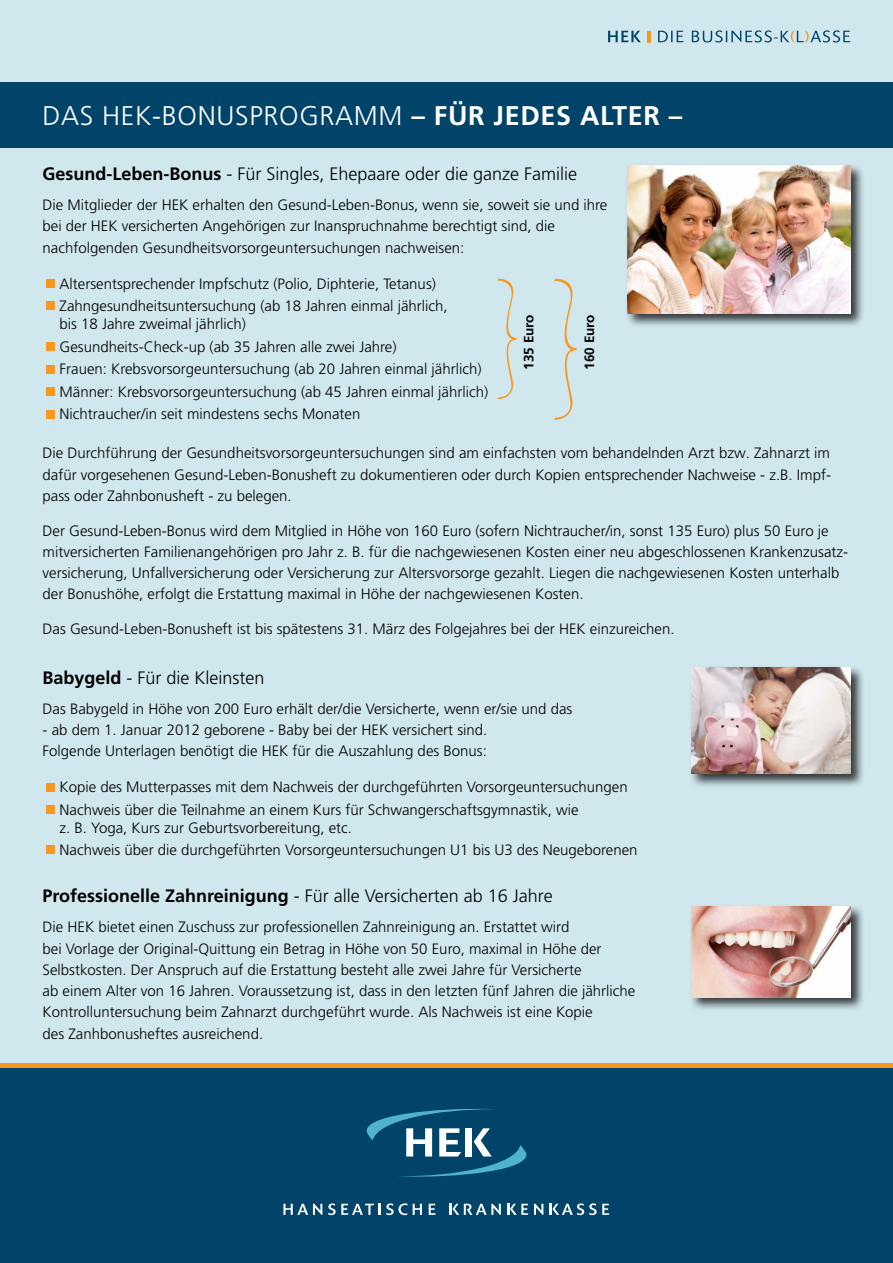
<style>
.page{position:relative;width:893px;height:1263px;background:#d0e7ee}
.page>*{position:absolute;margin:0;border:0;box-sizing:border-box;transform-origin:0 0}
.t1{font:300 27px "Frutiger LT Pro";letter-spacing:.025em;color:#fff}
.t2{font:300 18px "Frutiger LT Pro";color:#000}
.t3{font:300 15px/21.3px "Frutiger LT Pro";color:#000}
.t4{font:700 13.5px "Frutiger LT Pro";color:#000}
.s1{font-weight:700}
</style>
<div class="page">
<div style="left:0;top:82px;width:893px;height:66px;background:#00446a"></div>
<svg style="left:608px;top:31px;width:33px;height:11px"></svg>
<svg style="left:648px;top:31px;width:3px;height:11px"></svg>
<svg style="left:658px;top:30px;width:192px;height:13px"></svg>
<div style="left:0;top:1063px;width:893px;height:200px;background:#00446a"></div>
<hr style="left:0;top:1063px;width:893px;height:4px;background:#f8971d">
<svg style="left:366px;top:1109px;width:161px;height:68px"></svg>
<div style="left:465px;top:1128px;width:7px;height:28px;background:#fff"></div>
<svg style="left:429px;top:1204px;width:7px;height:11px"></svg>
<svg style="left:386px;top:1203px;width:36px;height:12px"></svg>
<svg style="left:328px;top:1203px;width:52px;height:12px"></svg>
<svg style="left:283px;top:1204px;width:39px;height:11px"></svg>
<svg style="left:450px;top:1204px;width:51px;height:11px"></svg>
<svg style="left:507px;top:1204px;width:36px;height:11px"></svg>
<svg style="left:550px;top:1203px;width:59px;height:12px"></svg>
<div style="left:46px;top:279px;width:9px;height:9px;background:#f8971d"></div>
<div style="left:46px;top:302px;width:9px;height:8px;background:#f8971d"></div>
<div style="left:46px;top:342px;width:9px;height:9px;background:#f8971d"></div>
<div style="left:46px;top:365px;width:9px;height:8px;background:#f8971d"></div>
<div style="left:46px;top:387px;width:9px;height:9px;background:#f8971d"></div>
<div style="left:46px;top:410px;width:9px;height:8px;background:#f8971d"></div>
<div style="left:626px;top:164px;width:239px;height:164px;background:#000;opacity:.75"></div>
<img style="left:628px;top:166px;width:222px;height:148px">
<div style="left:689px;top:665px;width:176px;height:123px;background:#000;opacity:.75"></div>
<img style="left:691px;top:668px;width:159px;height:106px">
<div style="left:689px;top:904px;width:176px;height:107px;background:#000;opacity:.75"></div>
<img style="left:691px;top:906px;width:159px;height:91px">
<div style="left:46px;top:783px;width:9px;height:8px;background:#f8971d"></div>
<div style="left:46px;top:805px;width:9px;height:9px;background:#f8971d"></div>
<div style="left:46px;top:846px;width:9px;height:8px;background:#f8971d"></div>
<svg style="left:497px;top:279px;width:20px;height:120px"></svg>
<svg style="left:554px;top:279px;width:23px;height:141px"></svg>
<h1 class="t1" style="left:43px;top:100px;width:641px">Das HEK-Bonusprogramm <span class="s1">– für jedes Alter –</span></h1>
<p class="t2" style="left:43px;top:163px;width:536px"><span class="s1">Gesund-Leben-Bonus</span> - Für Singles, Ehepaare oder die ganze Familie</p>
<p class="t3" style="left:43px;top:194px;width:566px">Die M itglieder der HEK erhalten den Gesund-Leben-Bonus, wenn sie, soweit sie und ihre bei der HEK versicherten Angehörigen zur Inanspruchnahme berechtigt sind, die nachfolgenden Gesundheitsvorsorgeuntersuchungen nachweisen:</p>
<p class="t3" style="left:60px;top:272px;width:390px;line-height:22.5px;text-indent:-17px">Altersentsprechender Impfschutz (Polio, Diphterie, Tetanus)<br>Zahngesundheitsuntersuchung (ab 18 Jahren einmal jährlich,</p>
<p class="t3" style="left:60px;top:313px;width:188px">bis 18 Jahre zweimal jährlich)</p>
<p class="t3" style="left:43px;top:336px;width:356px">Gesundheits-Check-up (ab 35 Jahren alle zwei Jahre)</p>
<p class="t3" style="left:60px;top:358px;width:424px">Frauen: Krebsvorsorgeuntersuchung (ab 20 Jahren einmal jährlich)</p>
<p class="t3" style="left:43px;top:381px;width:447px">Männer: Krebsvorsorgeuntersuchung (ab 45 Jahren einmal jährlich)</p>
<p class="t3" style="left:43px;top:403px;width:319px">N ichtraucher/in seit mindestens sechs Monaten</p>
<p class="t3" style="left:43px;top:443px;width:790px;text-align:justify">Die Durchführung der Gesundheitsvorsorgeuntersuchungen sind am einfachsten vom behandelnden Arzt bzw. Zahnarzt im dafür vorgesehenen Gesund-Leben-Bonusheft zu dokumentieren oder durch Kopien entsprechender Nachweise - z.B. Impf&shy;pass oder Zahnbonusheft - zu belegen.</p>
<p class="t3" style="left:43px;top:520px;width:807px">Der Gesund-Leben-Bonus wird dem M itglied in Höhe von 160 Euro (sofern Nichtraucher/in, sonst 135 Euro) plus 50 Euro je mitversicherten Familienangehörigen pro Jahr z. B. für die nachgewiesenen Kosten einer neu abgeschlossenen Krankenzusatz&shy;versicherung, U nfallversicherung oder Versicherung zur Altersvorsorge gezahlt. Liegen die nachgewiesenen Kosten unterhalb der Bonushöhe, erfolgt die Erstattung maximal in Höhe der nachgewiesenen Kosten.</p>
<p class="t3" style="left:43px;top:618px;width:634px">Das Gesund-Leben-Bonusheft ist bis spätestens 31. März des Folgejahres bei der HEK einzureichen.</p>
<p class="t2" style="left:43px;top:667px;width:224px"><span class="s1">Babygeld</span> - Für die Kleinsten</p>
<p class="t3" style="left:43px;top:698px;width:531px">Das Babygeld in Höhe von 200 Euro erhält der/die Versicherte, wenn er/sie und das</p>
<p class="t3" style="left:43px;top:719px;width:446px">- ab dem 1. Januar 2012 geborene - Baby bei der HEK versichert sind.<br>Folgende U nterlagen benötigt die HEK für die Auszahlung des Bonus:</p>
<p class="t3" style="left:43px;top:776px;width:587px;line-height:22.5px;text-indent:17px">Kopie des M utterpasses mit dem Nachweis der durchgeführten Vorsorgeuntersuchungen<br>Nachweis über die Teilnahme an einem Kurs für Schwangerschaftsgymnastik, wie</p>
<p class="t3" style="left:43px;top:816px;width:597px;line-height:22.5px;text-indent:17px">z. B. Yoga, Kurs zur Geburtsvorbereitung, etc.<br>Nachweis über die durchgeführten Vorsorgeuntersuchungen U 1 bis U3 des Neugeborenen</p>
<p class="t2" style="left:43px;top:886px;width:512px"><span class="s1">Professionelle Zahnreinigung</span> - Für alle Versicherten ab 16 Jahre</p>
<p class="t3" style="left:43px;top:917px;width:594px">Die HEK bietet einen Zuschuss zur professionellen Zahnreinigung an. Erstattet wird<br>bei Vorlage der Original-Quittung ein Betrag in Höhe von 50 Euro, maximal in Höhe der Selbstkosten. Der Anspruch auf die Erstattung besteht alle zwei Jahre für Versicherte<br>ab einem Alter von 16 Jahren. Voraussetzung ist, dass in den letzten fünf Jahren die jährliche Kontrolluntersuchung beim Zahnarzt durchgeführt wurde. Als Nachweis ist eine Kopie<br>des Zanhbonusheftes ausreichend.</p>
<p class="t4" style="left:521px;top:370px;width:57px;rotate:-90deg">135 Euro</p>
<p class="t4" style="left:582px;top:370px;width:57px;rotate:-90deg">160 Euro</p>
</div>
